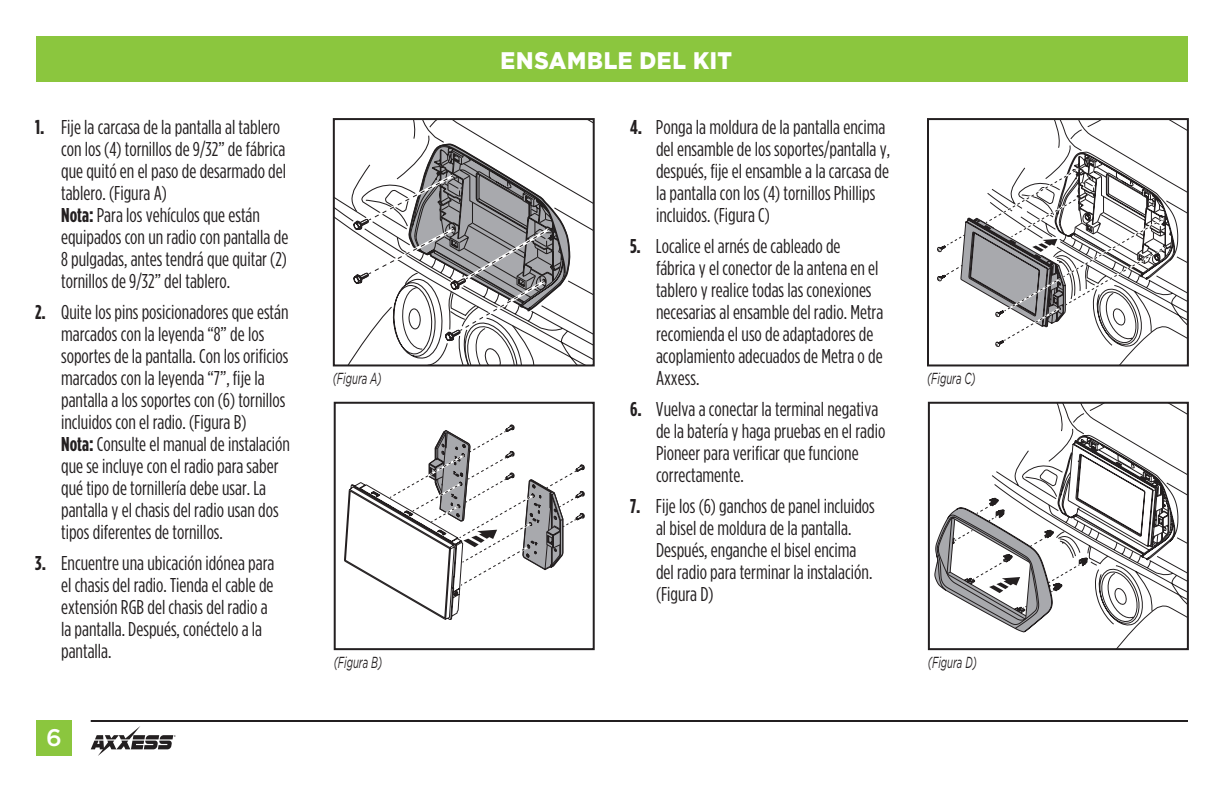
<style>
.page{position:relative;width:1224px;height:792px;background:#fff}
.page>*{position:absolute;margin:0;border:0;box-sizing:border-box;transform-origin:0 0}
.t1{font:900 24px "Gotham";letter-spacing:.03em;color:#fff;scale:.92 1}
.t2{font:500 24px "Gotham";color:#fff}
.t3{font:20px/22px "Gotham Condensed";color:#231f20}
.t4{font:italic 16px "Gotham";color:#231f20;scale:.6 1}
.s1{font-weight:700}
</style>
<div class="page">
<div style="left:36px;top:36px;width:1152px;height:45px;background:#8bc63e"></div>
<div style="left:36px;top:720px;width:36px;height:36px;background:#8bc63e"></div>
<hr style="left:91px;top:720px;width:1097px;height:2px;background:#231f20">
<svg style="left:91px;top:726px;width:85px;height:30px"></svg>
<svg style="left:336px;top:121px;width:256px;height:242px"></svg>
<svg style="left:353px;top:143px;width:217px;height:220px"></svg>
<div style="left:333px;top:118px;width:262px;height:248px;border:2px solid #231f20"></div>
<svg style="left:1054px;top:121px;width:132px;height:242px"></svg>
<svg style="left:937px;top:151px;width:241px;height:196px"></svg>
<div style="left:927px;top:118px;width:262px;height:248px;border:2px solid #231f20"></div>
<svg style="left:344px;top:425px;width:241px;height:195px"></svg>
<div style="left:334px;top:402px;width:261px;height:248px;border:2px solid #231f20"></div>
<svg style="left:1057px;top:405px;width:129px;height:242px"></svg>
<svg style="left:935px;top:430px;width:243px;height:203px"></svg>
<div style="left:928px;top:402px;width:261px;height:248px;border:2px solid #231f20"></div>
<p class="t3" style="left:61px;top:115px;width:229px;text-indent:-26px"><span class="s1">1.</span> Fije la carcasa de la pantalla al tablero con los (4) tornillos de 9/32” de fábrica que quitó en el paso de desarmado del tablero. (Figura A)<br><span class="s1">Nota:</span> Para los vehículos que están equipados con un radio con pantalla de 8 pulgadas, antes tendrá que quitar (2) tornillos de 9/32” del tablero.</p>
<p class="t3" style="left:61px;top:300px;width:230px;text-indent:-26px"><span class="s1">2.</span> Quite los pins posicionadores que están marcados con la leyenda “8” de los soportes de la pantalla. Con los orificios marcados con la leyenda “7”, fije la pantalla a los soportes con (6) tornillos incluidos con el radio. (Figura B)<br><span class="s1">Nota:</span> Consulte el manual de instalación que se incluye con el radio para saber qué tipo de tornillería debe usar. La pantalla y el chasis del radio usan dos tipos diferentes de tornillos.</p>
<p class="t3" style="left:61px;top:551px;width:215px;text-indent:-26px"><span class="s1">3.</span> Encuentre una ubicación idónea para el chasis del radio. Tienda el cable de extensión RGB del chasis del radio a la pantalla. Después, conéctelo a la pantalla.</p>
<p class="t2" style="left:46px;top:723px;width:17px">6</p>
<p class="t1" style="left:501px;top:47px;width:253px">ENSAMBLE DEL KIT</p>
<p class="t3" style="left:656px;top:116px;width:236px;text-indent:-26px"><span class="s1">4.</span> Ponga la moldura de la pantalla encima del ensamble de los soportes/pantalla y, después, fije el ensamble a la carcasa de la pantalla con los (4) tornillos Phillips incluidos. (Figura C)</p>
<p class="t3" style="left:656px;top:235px;width:229px;text-indent:-26px"><span class="s1">5.</span> Localice el arnés de cableado de fábrica y el conector de la antena en el tablero y realice todas las conexiones necesarias al ensamble del radio. Metra recomienda el uso de adaptadores de acoplamiento adecuados de Metra o de Axxess.</p>
<p class="t3" style="left:656px;top:398px;width:231px;text-indent:-26px"><span class="s1">6.</span> Vuelva a conectar la terminal negativa de la batería y haga pruebas en el radio Pioneer para verificar que funcione correctamente.</p>
<p class="t3" style="left:656px;top:495px;width:220px;text-indent:-26px"><span class="s1">7.</span> Fije los (6) ganchos de panel incluidos al bisel de moldura de la pantalla.<br>Después, enganche el bisel encima del radio para terminar la instalación. (Figura D)</p>
<p class="t4" style="left:333px;top:370px;width:83px">(Figura A)</p>
<p class="t4" style="left:927px;top:370px;width:83px">(Figura C)</p>
<p class="t4" style="left:334px;top:654px;width:82px">(Figura B)</p>
<p class="t4" style="left:928px;top:654px;width:83px">(Figura D)</p>
</div>
